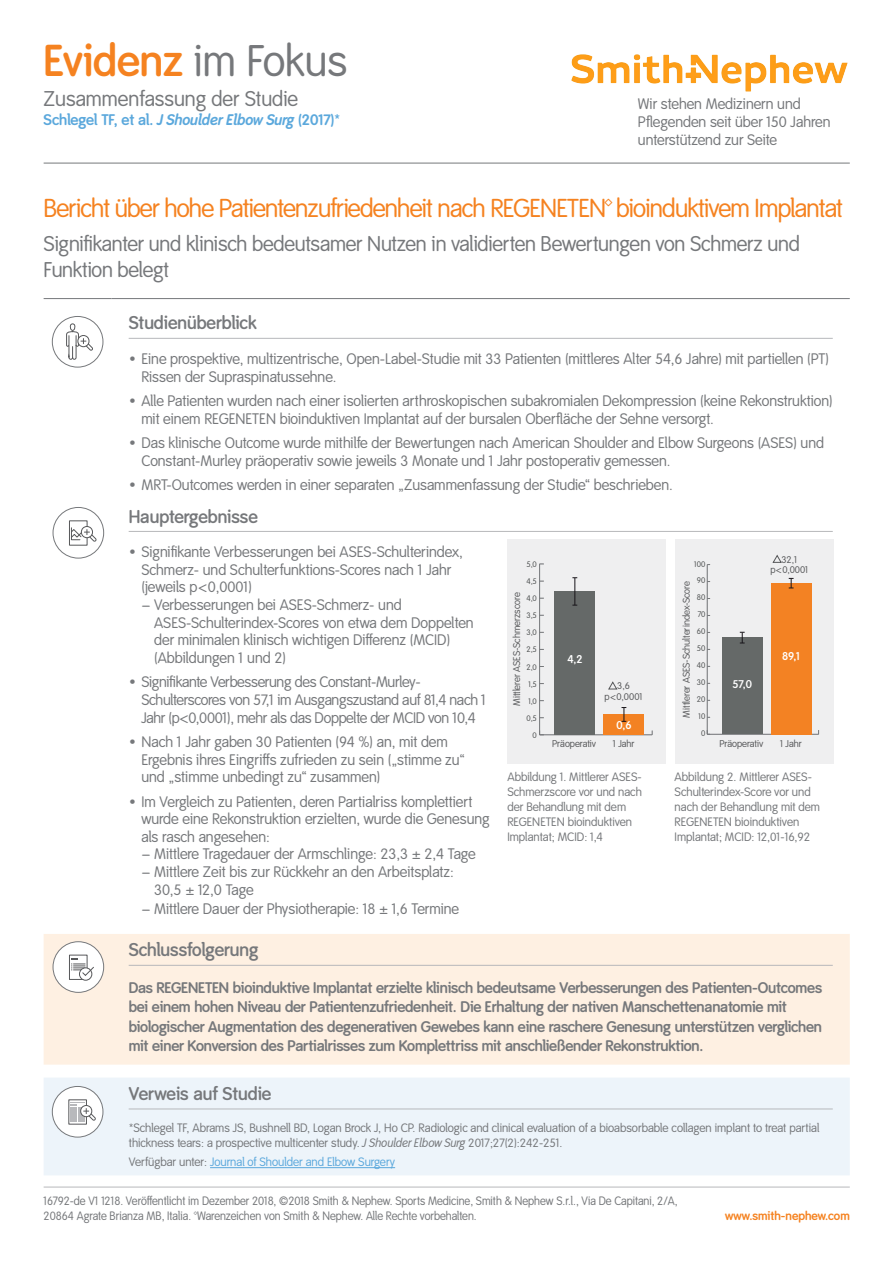
<style>
.page{position:relative;width:893px;height:1263px;background:#fff}
.page>*{position:absolute;margin:0;border:0;box-sizing:border-box;transform-origin:0 0}
.t1{font:600 43.5px "Smith&Nephew";color:#f58220}
.t2{font:25.5px "Smith&Nephew";letter-spacing:-.03em;color:#f58220}
.t3{font:21px/25.5px "Smith&Nephew";letter-spacing:-.01em;color:#76787b}
.t4{font:600 18px "Smith&Nephew";color:#76787b}
.t5{font:15px/17.7px "Smith&Nephew";color:#76787b}
.t6{font:700 15px/19.5px "Smith&Nephew";letter-spacing:-.01em;color:#76787b}
.t7{font:15px/17.7px "Smith&Nephew";letter-spacing:-.02em;color:#76787b}
.t8{font:700 15px "Smith&Nephew";letter-spacing:-.005em;color:#5ba8dc}
.t9{font:14.7px/17.7px "Smith&Nephew";color:#76787b}
.t10{font:12px/15px "Smith&Nephew";color:#76787b}
.t11{font:12px/15px "Smith&Nephew";color:#76787b;scale:.95 1}
.t12{font:12px "Smith&Nephew";color:#5ba8dc}
.t13{font:700 12px "Smith&Nephew";color:#f58220}
.t14{font:600 11.1px "Smith&Nephew";color:#fff}
.t15{font:9.75px/10.6px "Smith&Nephew";color:#57585a;text-align:center}
.t16{font:7.95px "Smith&Nephew";color:#4f5252}
.s1{font-weight:400;color:#76787b}
.s2{font-style:italic}
.s3{color:#76787b}
</style>
<div class="page">
<div style="left:44px;top:934px;width:806px;height:130px;background:#fef0e2"></div>
<div style="left:44px;top:1078px;width:806px;height:97px;background:#edf4fa"></div>
<hr style="left:44px;top:298px;width:68px;height:1px;background:#76787b">
<hr style="left:112px;top:298px;width:738px;height:1px;background:#76787b">
<hr style="left:129px;top:338px;width:704px;height:1px;background:#b7b8bb">
<hr style="left:129px;top:531px;width:704px;height:1px;background:#b7b8bb">
<hr style="left:129px;top:965px;width:704px;height:1px;background:#b7b8bb">
<hr style="left:129px;top:1108px;width:704px;height:1px;background:#b7b8bb">
<hr style="left:210px;top:1167px;width:185px;height:1px;background:#5ba8dc">
<svg style="left:53px;top:507px;width:51px;height:51px"></svg>
<svg style="left:56px;top:510px;width:45px;height:45px"></svg>
<div style="left:53px;top:507px;width:51px;height:51px;border:1px solid #76787b;border-radius:50%"></div>
<svg style="left:52px;top:1086px;width:51px;height:51px"></svg>
<svg style="left:55px;top:1089px;width:45px;height:45px"></svg>
<div style="left:52px;top:1086px;width:51px;height:51px;border:1px solid #76787b;border-radius:50%"></div>
<svg style="left:53px;top:942px;width:51px;height:50px"></svg>
<svg style="left:56px;top:944px;width:45px;height:45px"></svg>
<div style="left:53px;top:941px;width:51px;height:51px;border:1px solid #76787b;border-radius:50%"></div>
<svg style="left:52px;top:316px;width:51px;height:51px"></svg>
<svg style="left:55px;top:319px;width:45px;height:45px"></svg>
<div style="left:52px;top:316px;width:51px;height:51px;border:1px solid #76787b;border-radius:50%"></div>
<div style="left:507px;top:539px;width:159px;height:225px;background:#efeff0"></div>
<hr style="left:540px;top:734px;width:112px;height:1px;background:#76787b">
<hr style="left:539px;top:564px;width:1px;height:171px;background:#76787b">
<div style="left:603px;top:714px;width:41px;height:21px;background:#f38223"></div>
<div style="left:554px;top:591px;width:41px;height:144px;background:#656968"></div>
<svg style="left:572px;top:577px;width:5px;height:29px"></svg>
<svg style="left:621px;top:707px;width:5px;height:15px"></svg>
<div style="left:675px;top:539px;width:158px;height:225px;background:#efeff0"></div>
<hr style="left:707px;top:734px;width:112px;height:1px;background:#76787b">
<hr style="left:707px;top:564px;width:1px;height:170px;background:#76787b">
<div style="left:771px;top:583px;width:41px;height:151px;background:#f38223"></div>
<div style="left:722px;top:637px;width:41px;height:97px;background:#656968"></div>
<svg style="left:740px;top:632px;width:5px;height:12px"></svg>
<svg style="left:789px;top:578px;width:5px;height:11px"></svg>
<svg style="left:773px;top:555px;width:9px;height:8px"></svg>
<svg style="left:608px;top:682px;width:9px;height:7px"></svg>
<hr style="left:44px;top:1187px;width:806px;height:1px;background:#b7b8bb">
<hr style="left:44px;top:163px;width:806px;height:1px;background:#76787b">
<img style="left:572px;top:54px;width:275px;height:38px">
<h1 class="t1" style="left:44px;top:34px;width:305px">Evidenz <span class="s1">im Fokus</span></h1>
<h3 class="t3" style="left:44px;top:87px;width:256px">Zusammenfassung der Studie</h3>
<p class="t8" style="left:44px;top:111px;width:298px">Schlegel TF, et al. <span class="s2">J Shoulder Elbow Surg</span> (2017)*</p>
<p class="t9" style="left:637px;top:94px;width:185px">Supporting healthcare professionals for over 150 years</p>
<p class="t5" style="left:638px;top:95px;width:194px">Wir stehen Medizinern und<br>Pflegenden seit über 150 Jahren unterstützend zur Seite</p>
<h2 class="t2" style="left:44px;top:194px;width:801px">Bericht über hohe Patientenzufriedenheit nach REGENETEN™ bioinduktivem Implantat</h2>
<h3 class="t3" style="left:44px;top:232px;width:758px">Signifikanter und klinisch bedeutsamer Nutzen in validierten Bewertungen von Schmerz und<br>Funktion belegt</h3>
<p class="t4" style="left:129px;top:312px;width:129px">Studienüberblick</p>
<p class="t5" style="left:141px;top:350px;width:689px;text-indent:-13px">• Eine prospektive, multizentrische, Open-Label-Studie mit 33 Patienten (mittleres Alter 54,6 Jahre) mit partiellen (PT)<br>Rissen der Supraspinatussehne.</p>
<p class="t5" style="left:141px;top:392px;width:693px;text-indent:-13px">• Alle Patienten wurden nach einer isolierten arthroskopischen subakromialen Dekompression (keine Rekonstruktion) mit einem REGENETEN bioinduktiven Implantat auf der bursalen Oberfläche der Sehne versorgt.</p>
<p class="t5" style="left:141px;top:434px;width:684px;text-indent:-13px">• Das klinische Outcome wurde mithilfe der Bewertungen nach American Shoulder and Elbow Surgeons (ASES) und<br>Constant-Murley präoperativ sowie jeweils 3 Monate und 1 Jahr postoperativ gemessen.</p>
<p class="t5" style="left:129px;top:476px;width:546px">• MRT-Outcomes werden in einer separaten „Zusammenfassung der Studie“ beschrieben.</p>
<p class="t4" style="left:129px;top:505px;width:131px">Hauptergebnisse</p>
<p class="t5" style="left:141px;top:544px;width:323px;text-indent:-13px">• Signifikante Verbesserungen bei ASES-Schulterindex, Schmerz- und Schulterfunktions-Scores nach 1 Jahr (jeweils p&lt;0,0001)<br>− Verbesserungen bei ASES-Schmerz- und</p>
<p class="t5" style="left:154px;top:614px;width:321px">ASES-Schulterindex-Scores von etwa dem Doppelten der minimalen klinisch wichtigen Differenz (MCID) (Abbildungen 1 und 2)</p>
<p class="t7" style="left:141px;top:674px;width:346px;text-indent:-13px">• Signifikante Verbesserung des Constant-Murley-<br>Schulterscores von 57,1 im Ausgangszustand auf 81,4 nach 1<br>Jahr (p&lt;0,0001), mehr als das Doppelte der MCID von 10,4</p>
<p class="t5" style="left:141px;top:733px;width:325px;text-indent:-13px">• Nach 1 Jahr gaben 30 Patienten (94 %) an, mit dem<br>Ergebnis ihres Eingriffs zufrieden zu sein („stimme zu“ und „stimme unbedingt zu“ zusammen)</p>
<p class="t5" style="left:129px;top:793px;width:345px">• Im Vergleich zu Patienten, deren Partialriss komplettiert</p>
<p class="t5" style="left:141px;top:811px;width:350px">wurde eine Rekonstruktion erzielten, wurde die Genesung</p>
<p class="t5" style="left:141px;top:828px;width:130px">als rasch angesehen:</p>
<p class="t5" style="left:141px;top:846px;width:336px">− Mittlere Tragedauer der Armschlinge: 23,3 ± 2,4 Tage</p>
<p class="t5" style="left:141px;top:863px;width:314px">− Mittlere Zeit bis zur Rückkehr an den Arbeitsplatz:</p>
<p class="t5" style="left:154px;top:881px;width:101px">30,5 ± 12,0 Tage</p>
<p class="t5" style="left:141px;top:901px;width:319px">− Mittlere Dauer der Physiotherapie: 18 ± 1,6 Termine</p>
<p class="t4" style="left:129px;top:939px;width:131px">Schlussfolgerung</p>
<p class="t6" style="left:129px;top:978px;width:695px">Das REGENETEN bioinduktive Implantat erzielte klinisch bedeutsame Verbesserungen des Patienten-Outcomes bei einem hohen Niveau der Patientenzufriedenheit. Die Erhaltung der nativen Manschettenanatomie mit biologischer Augmentation des degenerativen Gewebes kann eine raschere Genesung unterstützen verglichen mit einer Konversion des Partialrisses zum Komplettriss mit anschließender Rekonstruktion.</p>
<p class="t4" style="left:129px;top:1082px;width:144px">Verweis auf Studie</p>
<p class="t10" style="left:129px;top:1121px;width:692px">*Schlegel TF, Abrams JS, Bushnell BD, Logan Brock J, Ho CP. Radiologic and clinical evaluation of a bioabsorbable collagen implant to treat partial thickness tears: a prospective multicenter study. <span class="s2">J Shoulder Elbow Surg</span> 2017;27(2):242-251.</p>
<p class="t12" style="left:129px;top:1155px;width:268px"><span class="s3">Verfügbar unter:</span> Journal of Shoulder and Elbow Surgery</p>
<p class="t15" style="left:770px;top:554px;width:40px">32,1 p&lt;0,0001</p>
<p class="t16" style="left:694px;top:559px;width:13px">100</p>
<p class="t16" style="left:526px;top:560px;width:12px">5,0</p>
<p class="t16" style="left:697px;top:576px;width:10px">90</p>
<p class="t16" style="left:526px;top:577px;width:12px">4,5</p>
<p class="t15" style="left:681px;top:718px;width:138px;rotate:-90deg">Mittlerer ASES-Schulterindex-Score</p>
<p class="t15" style="left:512px;top:706px;width:115px;rotate:-90deg">Mittlerer ASES-Schmerzscore</p>
<p class="t16" style="left:697px;top:593px;width:10px">80</p>
<p class="t16" style="left:526px;top:594px;width:12px">4,0</p>
<p class="t16" style="left:698px;top:610px;width:9px">70</p>
<p class="t16" style="left:526px;top:611px;width:12px">3,5</p>
<p class="t16" style="left:697px;top:627px;width:10px">60</p>
<p class="t16" style="left:526px;top:628px;width:12px">3,0</p>
<p class="t16" style="left:697px;top:644px;width:10px">50</p>
<p class="t16" style="left:526px;top:645px;width:12px">2,5</p>
<p class="t14" style="left:782px;top:649px;width:19px">89,1</p>
<p class="t14" style="left:567px;top:652px;width:16px">4,2</p>
<p class="t16" style="left:697px;top:661px;width:10px">40</p>
<p class="t16" style="left:526px;top:662px;width:12px">2,0</p>
<p class="t16" style="left:697px;top:678px;width:10px">30</p>
<p class="t14" style="left:732px;top:677px;width:21px">57,0</p>
<p class="t16" style="left:528px;top:679px;width:10px">1,5</p>
<p class="t15" style="left:605px;top:681px;width:40px">3,6 p&lt;0,0001</p>
<p class="t16" style="left:697px;top:695px;width:10px">20</p>
<p class="t16" style="left:528px;top:696px;width:10px">1,0</p>
<p class="t16" style="left:699px;top:712px;width:8px">10</p>
<p class="t16" style="left:526px;top:713px;width:12px">0,5</p>
<p class="t14" style="left:617px;top:718px;width:16px">0,6</p>
<p class="t15" style="left:613px;top:739px;width:23px">1 Jahr</p>
<p class="t16" style="left:701px;top:729px;width:6px">0</p>
<p class="t16" style="left:533px;top:730px;width:6px">0</p>
<p class="t15" style="left:780px;top:739px;width:23px">1 Jahr</p>
<p class="t15" style="left:552px;top:739px;width:45px">Präoperativ</p>
<p class="t15" style="left:719px;top:739px;width:45px">Präoperativ</p>
<p class="t10" style="left:507px;top:769px;width:136px">Abbildung 1. Mittlerer ASES-<br>Schmerzscore vor und nach der Behandlung mit dem<br>REGENETEN bioinduktiven<br>Implantat; MCID: 1,4</p>
<p class="t10" style="left:675px;top:769px;width:147px">Abbildung 2. Mittlerer ASES-<br>Schulterindex-Score vor und nach der Behandlung mit dem<br>REGENETEN bioinduktiven<br>Implantat; MCID: 12,01-16,92</p>
<p class="t11" style="left:44px;top:1193px;width:669px">16792-de V1 1218. Veröffentlicht im Dezember 2018, ©2018 Smith &amp; Nephew. Sports Medicine, Smith &amp; Nephew S.r.l., Via De Capitani, 2/A,<br>20864 Agrate Brianza MB, Italia. ™Warenzeichen von Smith &amp; Nephew. Alle Rechte vorbehalten.</p>
<p class="t13" style="left:725px;top:1208px;width:126px">www.smith-nephew.com</p>
</div>
